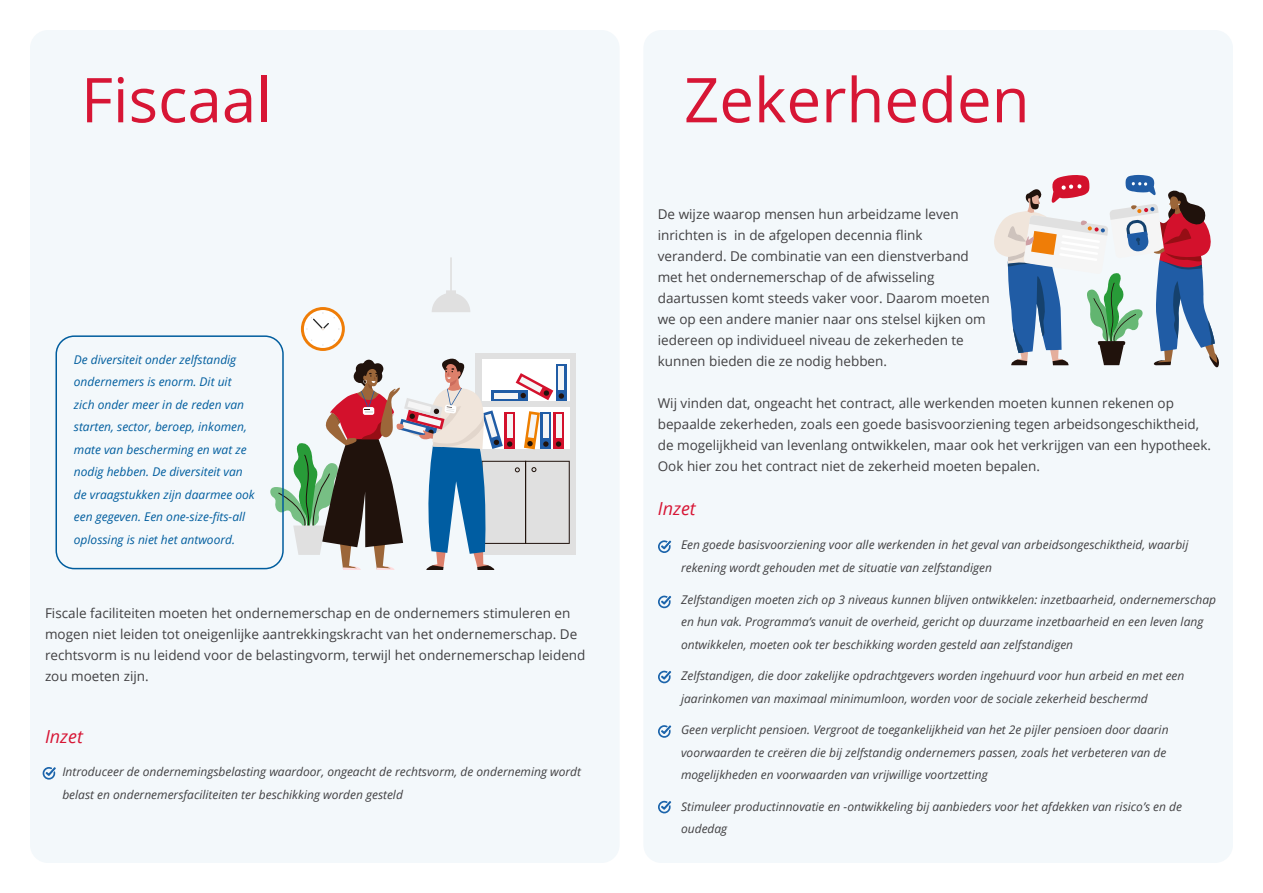
<style>
.page{position:relative;width:1263px;height:893px;background:#fff}
.page>*{position:absolute;margin:0;border:0;box-sizing:border-box;transform-origin:0 0}
.t1{font:61.8px "Open Sans";color:#d71635}
.t2{font:italic 18px "Open Sans";color:#d71635}
.t3{font:13.5px/21px "Open Sans";color:#414042}
.t4{font:italic 12px/22.5px "Open Sans";color:#414042}
.t5{font:italic 12px/22.5px "Open Sans";color:#005d9e}
</style>
<div class="page">
<div style="left:30px;top:30px;width:590px;height:833px;background:#f3f8fb;border-radius:18px"></div>
<div style="left:643px;top:30px;width:590px;height:833px;background:#f3f8fb;border-radius:18px"></div>
<div style="left:475px;top:352px;width:101px;height:202px;background:#e0e0e0"></div>
<svg style="left:432px;top:257px;width:38px;height:55px"></svg>
<svg style="left:301px;top:307px;width:44px;height:44px"></svg>
<div style="left:304px;top:310px;width:38px;height:38px;background:#fff;border-radius:50%"></div>
<svg style="left:306px;top:312px;width:34px;height:18px"></svg>
<svg style="left:270px;top:358px;width:300px;height:211px"></svg>
<svg style="left:994px;top:175px;width:225px;height:193px"></svg>
<div style="left:56px;top:335px;width:228px;height:234px;border:2px solid #005d9e;border-radius:18px"></div>
<svg style="left:42px;top:767px;width:14px;height:13px"></svg>
<svg style="left:658px;top:540px;width:13px;height:13px"></svg>
<svg style="left:658px;top:595px;width:13px;height:13px"></svg>
<svg style="left:658px;top:725px;width:13px;height:13px"></svg>
<svg style="left:658px;top:671px;width:13px;height:12px"></svg>
<svg style="left:658px;top:801px;width:13px;height:13px"></svg>
<h1 class="t1" style="left:81px;top:58px;width:192px">Fiscaal</h1>
<p class="t5" style="left:74px;top:348px;width:182px">De diversiteit onder zelfstandig ondernemers is enorm. Dit uit zich onder meer in de reden van starten, sector, beroep, inkomen, mate van bescherming en wat ze nodig hebben. De diversiteit van de vraagstukken zijn daarmee ook een gegeven. Een one-size-fits-all oplossing is niet het antwoord.</p>
<p class="t3" style="left:45px;top:602px;width:542px">Fiscale faciliteiten moeten het ondernemerschap en de ondernemers stimuleren en mogen niet leiden tot oneigenlijke aantrekkingskracht van het ondernemerschap. De rechtsvorm is nu leidend voor de belastingvorm, terwijl het ondernemerschap leidend zou moeten zijn.</p>
<h2 class="t2" style="left:45px;top:724px;width:39px">Inzet</h2>
<p class="t4" style="left:62px;top:760px;width:520px">Introduceer de ondernemingsbelasting waardoor, ongeacht de rechtsvorm, de onderneming wordt belast en ondernemersfaciliteiten ter beschikking worden gesteld</p>
<h1 class="t1" style="left:684px;top:58px;width:347px">Zekerheden</h1>
<p class="t3" style="left:658px;top:203px;width:333px">De wijze waarop mensen hun arbeidzame leven inrichten is in de afgelopen decennia flink veranderd. De combinatie van een dienstverband met het ondernemerschap of de afwisseling daartussen komt steeds vaker voor. Daarom moeten we op een andere manier naar ons stelsel kijken om iedereen op individueel niveau de zekerheden te kunnen bieden die ze nodig hebben.</p>
<p class="t3" style="left:658px;top:392px;width:555px">Wij vinden dat, ongeacht het contract, alle werkenden moeten kunnen rekenen op bepaalde zekerheden, zoals een goede basisvoorziening tegen arbeidsongeschiktheid, de mogelijkheid van levenlang ontwikkelen, maar ook het verkrijgen van een hypotheek.<br>Ook hier zou het contract niet de zekerheid moeten bepalen.</p>
<h2 class="t2" style="left:658px;top:496px;width:39px">Inzet</h2>
<p class="t4" style="left:681px;top:534px;width:509px">Een goede basisvoorziening voor alle werkenden in het geval van arbeidsongeschiktheid, waarbij rekening wordt gehouden met de situatie van zelfstandigen</p>
<p class="t4" style="left:681px;top:588px;width:537px">Zelfstandigen moeten zich op 3 niveaus kunnen blijven ontwikkelen: inzetbaarheid, ondernemerschap en hun vak. Programma’s vanuit de overheid, gericht op duurzame inzetbaarheid en een leven lang ontwikkelen, moeten ook ter beschikking worden gesteld aan zelfstandigen</p>
<p class="t4" style="left:681px;top:664px;width:505px">Zelfstandigen, die door zakelijke opdrachtgevers worden ingehuurd voor hun arbeid en met een jaarinkomen van maximaal minimumloon, worden voor de sociale zekerheid beschermd</p>
<p class="t4" style="left:681px;top:718px;width:489px">Geen verplicht pensioen. Vergroot de toegankelijkheid van het 2e pijler pensioen door daarin voorwaarden te creëren die bij zelfstandig ondernemers passen, zoals het verbeteren van de mogelijkheden en voorwaarden van vrijwillige voortzetting</p>
<p class="t4" style="left:681px;top:795px;width:502px">Stimuleer productinnovatie en -ontwikkeling bij aanbieders voor het afdekken van risico’s en de oudedag</p>
</div>
